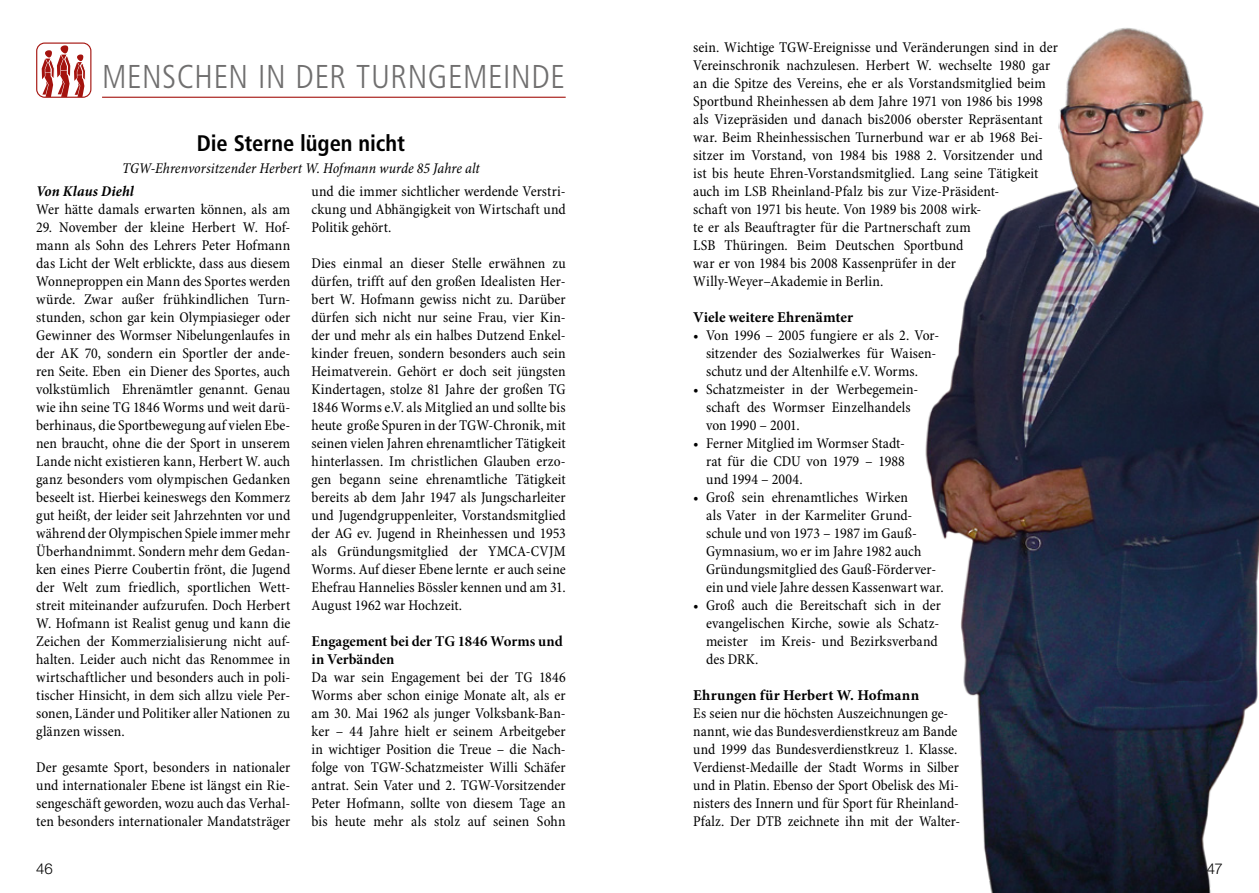
<style>
.page{position:relative;width:1259px;height:893px;background:#fff}
.page>*{position:absolute;margin:0;border:0;box-sizing:border-box;transform-origin:0 0}
.t1{font:300 condensed 33px "Frutiger LT Std";letter-spacing:.02em;color:#706f6f}
.t2{font:700 condensed 22.5px "Frutiger LT Std";color:#000}
.t3{font:condensed 15px/18px "Minion Pro";letter-spacing:.005em;color:#000;text-align:justify}
.t4{font:italic condensed 15px "Minion Pro";letter-spacing:.005em;color:#000}
.t5{font:700 15px "Minion Pro";color:#000}
.t6{font:15px/18px "Minion Pro Bold Subh";color:#000}
.t7{font:italic 700 condensed 15px "Minion Pro";letter-spacing:.01em;color:#000}
.t8{font:300 15px "Helvetica Neue LT Std";color:#000}
</style>
<div class="page">
<hr style="left:102px;top:97px;width:464px;height:1px;background:#a4130e">
<svg style="left:36px;top:43px;width:55px;height:55px"></svg>
<img style="left:925px;top:28px;width:334px;height:865px">
<h1 class="t1" style="left:102px;top:57px;width:464px">MENSCHEN IN DER TURNGEMEINDE</h1>
<h2 class="t2" style="left:197px;top:129px;width:210px">Die Sterne lügen nicht</h2>
<p class="t4" style="left:122px;top:159px;width:359px">TGW-Ehrenvorsitzender Herbert W. Hofmann wurde 85 Jahre alt</p>
<p class="t7" style="left:36px;top:180px;width:99px">Von Klaus Diehl</p>
<p class="t3" style="left:36px;top:200px;width:256px">Wer hätte damals erwarten können, als am</p>
<p class="t3" style="left:36px;top:218px;width:256px">29. November der kleine Herbert W. Hof&shy;mann als Sohn des Lehrers Peter Hofmann das Licht der Welt erblickte, dass aus diesem Wonneproppen ein Mann des Sportes werden würde. Zwar außer frühkindlichen Turn&shy;stunden, schon gar kein Olympiasieger oder Gewinner des Wormser Nibelungenlaufes in der AK 70, sondern ein Sportler der ande&shy;ren Seite. Eben ein Diener des Sportes, auch volkstümlich Ehrenämtler genannt. Genau wie ihn seine TG 1846 Worms und weit darü&shy;berhinaus, die Sportbewegung auf vielen Ebe&shy;nen braucht, ohne die der Sport in unserem Lande nicht existieren kann, Herbert W. auch ganz besonders vom olympischen Gedanken beseelt ist. Hierbei keineswegs den Kommerz gut heißt, der leider seit Jahrzehnten vor und während der Olympischen Spiele immer mehr Überhandnimmt. Sondern mehr dem Gedan&shy;ken eines Pierre Coubertin frönt, die Jugend der Welt zum friedlich, sportlichen Wett&shy;streit miteinander aufzurufen. Doch Herbert W. Hofmann ist Realist genug und kann die Zeichen der Kommerzialisierung nicht auf&shy;halten. Leider auch nicht das Renommee in wirtschaftlicher und besonders auch in poli&shy;tischer Hinsicht, in dem sich allzu viele Per&shy;sonen, Länder und Politiker aller Nationen zu glänzen wissen.</p>
<p class="t3" style="left:36px;top:758px;width:256px">Der gesamte Sport, besonders in nationaler und internationaler Ebene ist längst ein Rie&shy;sengeschäft geworden, wozu auch das Verhal&shy;ten besonders internationaler Mandatsträger</p>
<p class="t3" style="left:311px;top:182px;width:256px">und die immer sichtlicher werdende Verstri&shy;ckung und Abhängigkeit von Wirtschaft und Politik gehört.</p>
<p class="t3" style="left:311px;top:254px;width:256px">Dies einmal an dieser Stelle erwähnen zu dürfen, trifft auf den großen Idealisten Her&shy;bert W. Hofmann gewiss nicht zu. Darüber dürfen sich nicht nur seine Frau, vier Kin&shy;der und mehr als ein halbes Dutzend Enkel&shy;kinder freuen, sondern besonders auch sein Heimatverein. Gehört er doch seit jüngsten Kindertagen, stolze 81 Jahre der großen TG 1846 Worms e.V. als Mitglied an und sollte bis heute große Spuren in der TGW-Chronik, mit seinen vielen Jahren ehrenamtlicher Tätigkeit hinterlassen. Im christlichen Glauben erzo&shy;gen begann seine ehrenamtliche Tätigkeit bereits ab dem Jahr 1947 als Jungscharleiter und Jugendgruppenleiter, Vorstandsmitglied der AG ev. Jugend in Rheinhessen und 1953 als Gründungsmitglied der YMCA-CVJM Worms. Auf dieser Ebene lernte er auch seine Ehefrau Hannelies Bössler kennen und am 31.<br>August 1962 war Hochzeit.</p>
<p class="t6" style="left:311px;top:632px;width:253px">Engagement bei der TG 1846 Worms und in Verbänden</p>
<p class="t3" style="left:311px;top:668px;width:256px">Da war sein Engagement bei der TG 1846<br>Worms aber schon einige Monate alt, als er am 30. Mai 1962 als junger Volksbank-Ban&shy;ker – 44 Jahre hielt er seinem Arbeitgeber in wichtiger Position die Treue – die Nach&shy;folge von TGW-Schatzmeister Willi Schäfer antrat. Sein Vater und 2. TGW-Vorsitzender Peter Hofmann, sollte von diesem Tage an bis heute mehr als stolz auf seinen Sohn</p>
<p class="t3" style="left:693px;top:38px;width:366px;text-align:left">sein. Wichtige TGW-Ereignisse und Veränderungen sind in der Vereinschronik nachzulesen. Herbert W. wechselte 1980 gar an die Spitze des Vereins, ehe er als Vorstandsmitglied beim Sportbund Rheinhessen ab dem Jahre 1971 von 1986 bis 1998 als Vizepräsiden und danach bis2006 oberster Repräsentant war. Beim Rheinhessischen Turnerbund war er ab 1968 Bei&shy;sitzer im Vorstand, von 1984 bis 1988 2. Vorsitzender und ist bis heute Ehren-Vorstandsmitglied. Lang seine Tätigkeit auch im LSB Rheinland-Pfalz bis zur Vize-Präsident-<br>schaft von 1971 bis heute. Von 1989 bis 2008 wirk-<br>te er als Beauftragter für die Partnerschaft zum<br>LSB Thüringen. Beim Deutschen Sportbund<br>war er von 1984 bis 2008 Kassenprüfer in der Willy-Weyer–Akademie in Berlin.</p>
<p class="t5" style="left:693px;top:306px;width:161px">Viele weitere Ehrenämter</p>
<p class="t3" style="left:706px;top:326px;width:235px;text-align:left;text-indent:-13px">• Von 1996 – 2005 fungiere er als 2. Vor&shy;sitzender des Sozialwerkes für Waisen&shy;schutz und der Altenhilfe e.V. Worms.</p>
<p class="t3" style="left:706px;top:380px;width:214px;text-align:left;text-indent:-13px">• Schatzmeister in der Werbegemein&shy;schaft des Wormser Einzelhandels von 1990 – 2001.</p>
<p class="t3" style="left:706px;top:434px;width:200px;text-indent:-13px">• Ferner Mitglied im Wormser Stadt&shy;rat für die CDU von 1979 – 1988 und 1994 – 2004.</p>
<p class="t3" style="left:706px;top:488px;width:239px;text-align:left;text-indent:-13px">• Groß sein ehrenamtliches Wirken<br>als Vater in der Karmeliter Grund&shy;schule und von 1973 – 1987 im Gauß-Gymnasium, wo er im Jahre 1982 auch Gründungsmitglied des Gauß-Förderver&shy;ein und viele Jahre dessen Kassenwart war.</p>
<p class="t3" style="left:706px;top:596px;width:236px;text-align:left;text-indent:-13px">• Groß auch die Bereitschaft sich in der evangelischen Kirche, sowie als Schatz&shy;meister im Kreis- und Bezirksverband des DRK.</p>
<p class="t5" style="left:693px;top:684px;width:227px">Ehrungen für Herbert W. Hofmann</p>
<p class="t3" style="left:693px;top:704px;width:268px;text-align:left">Es seien nur die höchsten Auszeichnungen ge&shy;nannt, wie das Bundesverdienstkreuz am Bande und 1999 das Bundesverdienstkreuz 1. Klasse.<br>Verdienst-Medaille der Stadt Worms in Silber und in Platin. Ebenso der Sport Obelisk des Mi&shy;nisters des Innern und für Sport für Rheinland-Pfalz. Der DTB zeichnete ihn mit der Walter-</p>
<p class="t8" style="left:36px;top:859px;width:18px">46</p>
<p class="t8" style="left:1207px;top:859px;width:17px">47</p>
</div>
